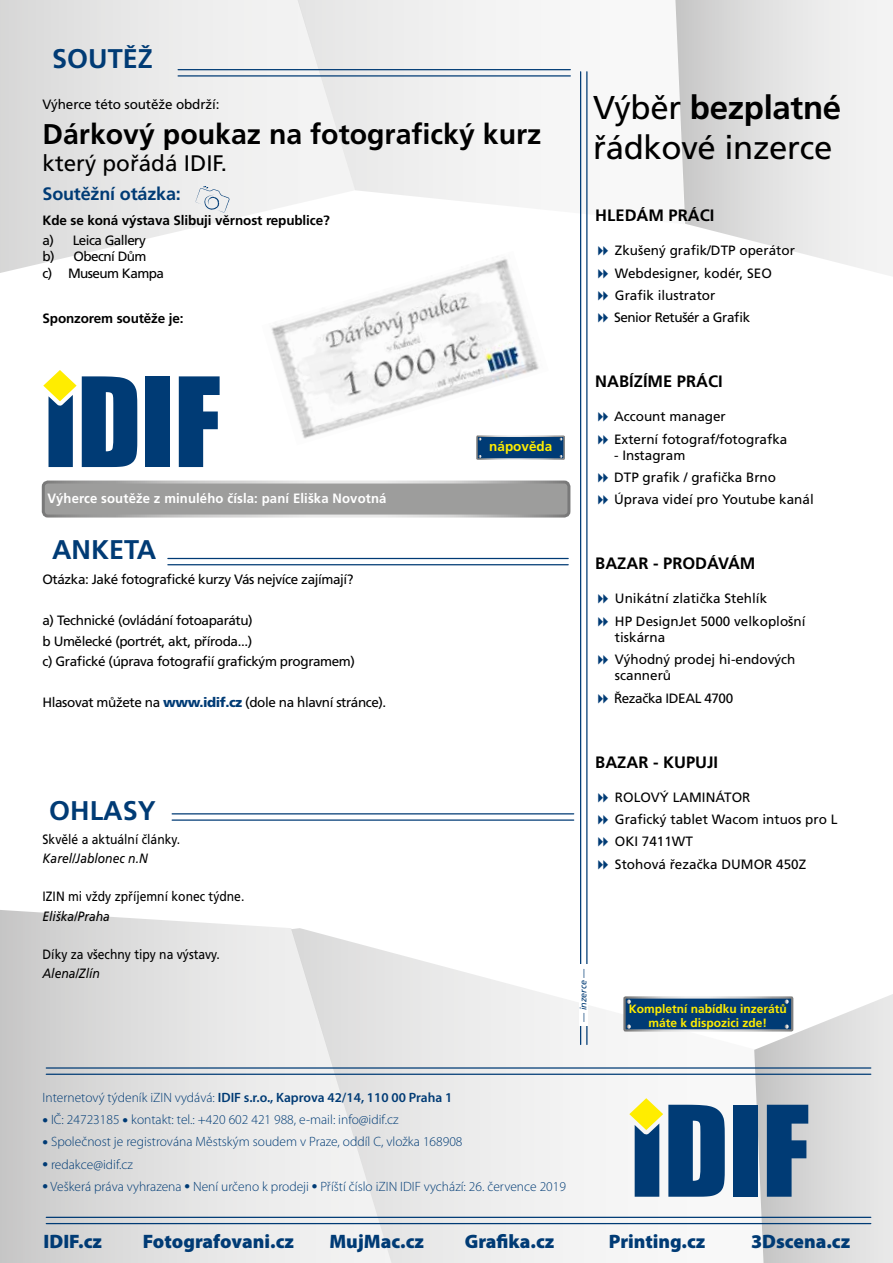
<style>
.page{position:relative;width:893px;height:1263px;background:#fff}
.page>*{position:absolute;margin:0;border:0;box-sizing:border-box;transform-origin:0 0}
.t1{font:33px/39.6px "Frutiger CE";letter-spacing:-.01em;color:#000}
.t2{font:700 28.5px "Frutiger CE";color:#000}
.t3{font:700 27px "Frutiger CE";color:#003b75}
.t4{font:22.5px "Frutiger CE";color:#000}
.t5{font:900 19.5px "Myriad Pro";color:#003b75}
.t6{font:700 18px "Frutiger CE";letter-spacing:-.01em;color:#003b75}
.t7{font:700 16.5px "Frutiger CE";color:#000}
.t8{font:13.5px/22.2px "Frutiger CE";color:#000}
.t9{font:13.5px/20.4px "Frutiger CE";letter-spacing:-.03em;color:#000}
.t10{font:300 13.5px "Myriad Pro";color:#003b75}
.t11{font:13.5px "Frutiger CE";color:#000;scale:.9 1}
.t12{font:600 13.5px "Myriad Pro";color:#003b75}
.t13{font:700 13.5px "Frutiger CE";letter-spacing:-.01em;color:#000}
.t14{font:700 13.5px "Frutiger CE";letter-spacing:.01em;color:#fff}
.t15{font:italic 13.5px "Frutiger CE";color:#000;scale:.9 1}
.t16{font:13.5px/16.2px "Frutiger CE";letter-spacing:-.04em;color:#000}
.t17{font:700 13.5px "Frutiger CE";color:#ffed00}
.t18{font:700 12px/14.4px "Frutiger CE";color:#ffed00;text-align:center}
.t19{font:italic 9px "Frutiger CE";color:#003b75}
.s1{font-weight:900;color:#003b75}
.s2{font-weight:700}
.s3{font-weight:300}
</style>
<div class="page">
<svg style="left:0;top:910px;width:291px;height:353px;background:#ddd"></svg>
<svg style="left:291px;top:928px;width:463px;height:335px"></svg>
<svg style="left:0;top:0;width:213px;height:273px;background:#e6e5e5"></svg>
<svg style="left:213px;top:0;width:375px;height:224px"></svg>
<svg style="left:675px;top:0;width:218px;height:276px"></svg>
<div style="left:733px;top:1105px;width:25px;height:92px;background:#003b75"></div>
<svg style="left:629px;top:1098px;width:96px;height:99px"></svg>
<hr style="left:178px;top:75px;width:392px;height:2px;background:#003b75">
<hr style="left:178px;top:69px;width:392px;height:1px;background:#003b75">
<hr style="left:172px;top:819px;width:402px;height:2px;background:#003b75">
<hr style="left:172px;top:813px;width:402px;height:1px;background:#003b75">
<hr style="left:168px;top:564px;width:400px;height:1px;background:#003b75">
<hr style="left:168px;top:558px;width:400px;height:1px;background:#003b75">
<hr style="left:46px;top:1073px;width:825px;height:2px;background:#003b75">
<hr style="left:46px;top:1067px;width:825px;height:1px;background:#003b75">
<hr style="left:46px;top:1223px;width:825px;height:1px;background:#003b75">
<hr style="left:46px;top:1217px;width:825px;height:1px;background:#003b75">
<svg style="left:196px;top:186px;width:33px;height:26px"></svg>
<svg style="left:179px;top:376px;width:41px;height:91px"></svg>
<div style="left:146px;top:376px;width:24px;height:91px;background:#003b75"></div>
<svg style="left:43px;top:370px;width:94px;height:97px"></svg>
<hr style="left:586px;top:72px;width:1px;height:972px;background:#003b75">
<hr style="left:580px;top:72px;width:1px;height:972px;background:#003b75">
<div style="left:579px;top:964px;width:9px;height:62px;background:#fff"></div>
<div style="left:43px;top:482px;width:526px;height:34px;background:#9d9d9c;border-radius:5px"></div>
<div style="left:42px;top:480px;width:528px;height:37px;border:3px solid #fff;border-radius:5px"></div>
<img style="left:271px;top:258px;width:268px;height:181px">
<div style="left:477px;top:436px;width:87px;height:23px;background:#003b75"></div>
<div style="left:476px;top:435px;width:89px;height:25px;border:2px solid #fff"></div>
<div style="left:624px;top:997px;width:168px;height:33px;background:#003b75"></div>
<div style="left:623px;top:996px;width:170px;height:35px;border:2px solid #fff"></div>
<svg style="left:627px;top:999px;width:4px;height:5px"></svg>
<svg style="left:627px;top:1024px;width:4px;height:5px"></svg>
<svg style="left:754px;top:994px;width:139px;height:269px;background:#c0c8cf"></svg>
<h3 class="t3" style="left:52px;top:43px;width:102px">SOUTĚŽ</h3>
<p class="t8" style="left:43px;top:94px;width:178px">Výherce této soutěže obdrží:</p>
<h2 class="t2" style="left:43px;top:117px;width:500px">Dárkový poukaz na fotografický kurz</h2>
<h3 class="t4" style="left:43px;top:150px;width:186px">který pořádá IDIF.</h3>
<h3 class="t6" style="left:43px;top:184px;width:140px">Soutěžní otázka:</h3>
<p class="t13" style="left:43px;top:212px;width:289px">Kde se koná výstava Slibuji věrnost republice?</p>
<p class="t16" style="left:43px;top:232px;width:123px">a) Leica Gallery<br>b) Obecní Dům<br>c) Museum Kampa</p>
<p class="t13" style="left:43px;top:311px;width:143px">Sponzorem soutěže je:</p>
<p class="t14" style="left:48px;top:491px;width:340px">Výherce soutěže z minulého čísla: paní Eliška Novotná</p>
<h3 class="t3" style="left:52px;top:535px;width:106px">ANKETA</h3>
<p class="t9" style="left:43px;top:569px;width:313px">Otázka: Jaké fotografické kurzy Vás nejvíce zajímají?</p>
<p class="t9" style="left:43px;top:610px;width:314px">a) Technické (ovládání fotoaparátu)<br>b Umělecké (portrét, akt, příroda...)<br>c) Grafické (úprava fotografií grafickým programem)</p>
<p class="t9" style="left:43px;top:692px;width:345px">Hlasovat můžete na <span class="s1">www.idif.cz</span> (dole na hlavní stránce).</p>
<h3 class="t3" style="left:49px;top:795px;width:108px">OHLASY</h3>
<p class="t11" style="left:43px;top:831px;width:154px">Skvělé a aktuální články.</p>
<p class="t15" style="left:43px;top:850px;width:119px">Karel/Jablonec n.N</p>
<p class="t11" style="left:43px;top:889px;width:226px">IZIN mi vždy zpříjemní konec týdne.</p>
<p class="t15" style="left:43px;top:908px;width:77px">Eliška/Praha</p>
<p class="t11" style="left:43px;top:947px;width:199px">Díky za všechny tipy na výstavy.</p>
<p class="t15" style="left:43px;top:966px;width:65px">Alena/Zlín</p>
<p class="t17" style="left:489px;top:439px;width:65px">nápověda</p>
<h1 class="t1" style="left:593px;top:88px;width:250px">Výběr <span class="s2">bezplatné </span>řádkové inzerce</h1>
<p class="t7" style="left:595px;top:206px;width:121px">HLEDÁM PRÁCI</p>
<p class="t8" style="left:614px;top:240px;width:182px">Zkušený grafik/DTP operátor<br>Webdesigner, kodér, SEO<br>Grafik ilustrator<br>Senior Retušér a Grafik</p>
<p class="t7" style="left:595px;top:372px;width:129px">NABÍZÍME PRÁCI</p>
<p class="t8" style="left:614px;top:406px;width:175px">Account manager<br>Externí fotograf/fotografka</p>
<p class="t8" style="left:614px;top:444px;width:201px">- Instagram<br>DTP grafik / grafička Brno<br>Úprava videí pro Youtube kanál</p>
<p class="t7" style="left:595px;top:554px;width:162px">BAZAR - PRODÁVÁM</p>
<p class="t8" style="left:615px;top:588px;width:192px">Unikátní zlatička Stehlík<br>HP DesignJet 5000 velkoplošní</p>
<p class="t8" style="left:615px;top:626px;width:182px">tiskárna<br>Výhodný prodej hi-endových</p>
<p class="t9" style="left:614px;top:665px;width:121px;line-height:22.2px">scannerů<br>Řezačka IDEAL 4700</p>
<p class="t7" style="left:595px;top:752px;width:124px">BAZAR - KUPUJI</p>
<p class="t8" style="left:615px;top:786px;width:224px">ROLOVÝ LAMINÁTOR<br>Grafický tablet Wacom intuos pro L<br>OKI 7411WT<br>Stohová řezačka DUMOR 450Z</p>
<p class="t19" style="left:578px;top:1022px;width:55px;rotate:-90deg">— inzerce —</p>
<p class="t18" style="left:629px;top:1001px;width:160px">Kompletní nabídku inzerátů máte k dispozici zde!</p>
<p class="t12" style="left:43px;top:1089px;width:411px"><span class="s3">Internetový týdeník iZIN vydává:</span> IDIF s.r.o., Kaprova 42/14, 110 00 Praha 1</p>
<p class="t10" style="left:43px;top:1111px;width:357px">● IČ: 24723185 ● kontakt: tel.: +420 602 421 988, e-mail: info@idif.cz</p>
<p class="t10" style="left:43px;top:1134px;width:422px">● Společnost je registrována Městským soudem v Praze, oddíl C, vložka 168908</p>
<p class="t10" style="left:43px;top:1156px;width:92px">● redakce@idif.cz</p>
<p class="t10" style="left:43px;top:1178px;width:525px">● Veškerá práva vyhrazena ● Není určeno k prodeji ● Příští číslo iZIN IDIF vychází: 26. července 2019</p>
<h3 class="t5" style="left:44px;top:1228px;width:60px">IDIF.cz</h3>
<h3 class="t5" style="left:143px;top:1228px;width:153px">Fotografovani.cz</h3>
<h3 class="t5" style="left:329px;top:1228px;width:96px">MujMac.cz</h3>
<h3 class="t5" style="left:465px;top:1228px;width:91px">Grafika.cz</h3>
<h3 class="t5" style="left:609px;top:1228px;width:98px">Printing.cz</h3>
<h3 class="t5" style="left:751px;top:1228px;width:101px">3Dscena.cz</h3>
</div>
